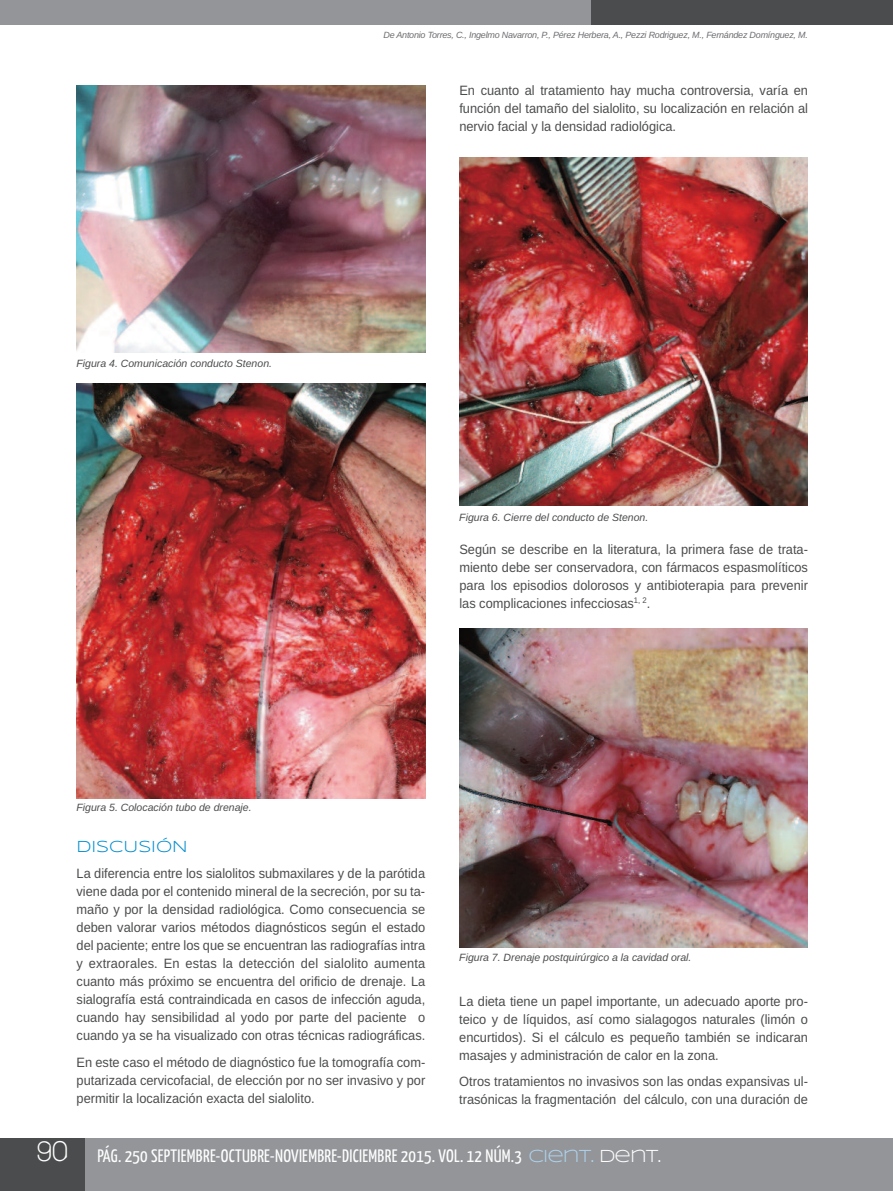
<style>
.page{position:relative;width:893px;height:1191px;background:#fff}
.page>*{position:absolute;margin:0;border:0;box-sizing:border-box;transform-origin:0 0}
.t1{font:18px "Yanone Kaffeesatz";letter-spacing:.015em;color:#fff}
.t2{font:16.5px "Syncopate";color:#008dce}
.t3{font:13.5px/18px "Arimo";color:#4b4c4d;text-align:justify;scale:.95 1}
.t4{font:italic 10.5px "Arimo";color:#4b4c4d}
.t5{font:italic 9px "Arimo";letter-spacing:-.025em;color:#6c6d70}
.s1{font-family:"Walkway";font-weight:700;font-size:30px}
.s2{font-family:"Syncopate";color:#add2ed}
.s3{font-family:"Syncopate"}
</style>
<div class="page">
<div style="left:0;top:1138px;width:893px;height:53px;background:#939598"></div>
<div style="left:0;top:0;width:599px;height:25px;background:#939598"></div>
<div style="left:591px;top:0;width:302px;height:25px;background:#4b4c4d"></div>
<div style="left:0;top:1138px;width:85px;height:53px;background:#4b4c4d"></div>
<img style="left:459px;top:158px;width:349px;height:347px">
<img style="left:459px;top:628px;width:349px;height:319px">
<img style="left:77px;top:85px;width:348px;height:268px">
<img style="left:77px;top:383px;width:348px;height:415px">
<p class="t5" style="left:383px;top:30px;width:426px">De antonio torres, c., Ingelmo navarron, p., pérez herbera, a., pezzi rodriguez, m., Fernández Domínguez, m.</p>
<p class="t3" style="left:459px;top:81px;width:369px">En cuanto al tratamiento hay mucha controversia, varía en función del tamaño del sialolito, su localización en relación al nervio facial y la densidad radiológica.</p>
<p class="t4" style="left:77px;top:357px;width:197px">Figura 4. comunicación conducto stenon.</p>
<p class="t4" style="left:459px;top:512px;width:191px">Figura 6. cierre del conducto de stenon.</p>
<p class="t3" style="left:459px;top:540px;width:369px">Según se describe en la literatura, la primera fase de trata&shy;miento debe ser conservadora, con fármacos espasmolíticos para los episodios dolorosos y antibioterapia para prevenir las complicaciones infecciosas<sup>1,</sup> <sup>2</sup>.</p>
<p class="t4" style="left:77px;top:801px;width:177px">Figura 5. colocación tubo de drenaje.</p>
<p class="t2" style="left:77px;top:836px;width:113px">DISCUSIÓN</p>
<p class="t3" style="left:77px;top:864px;width:369px">La diferencia entre los sialolitos submaxilares y de la parótida viene dada por el contenido mineral de la secreción, por su ta&shy;maño y por la densidad radiológica. Como consecuencia se deben valorar varios métodos diagnósticos según el estado del paciente; entre los que se encuentran las radiografías intra y extraorales. En estas la detección del sialolito aumenta cuanto más próximo se encuentra del orificio de drenaje. La sialografía está contraindicada en casos de infección aguda, cuando hay sensibilidad al yodo por parte del paciente o cuando ya se ha visualizado con otras técnicas radiográficas.</p>
<p class="t3" style="left:77px;top:1053px;width:369px">En este caso el método de diagnóstico fue la tomografía com&shy;putarizada cervicofacial, de elección por no ser invasivo y por permitir la localización exacta del sialolito.</p>
<p class="t4" style="left:459px;top:951px;width:234px">Figura 7. Drenaje postquirúrgico a la cavidad oral.</p>
<p class="t3" style="left:459px;top:992px;width:369px">La dieta tiene un papel importante, un adecuado aporte pro&shy;teico y de líquidos, así como sialagogos naturales (limón o encurtidos). Si el cálculo es pequeño también se indicaran masajes y administración de calor en la zona.</p>
<p class="t3" style="left:459px;top:1072px;width:369px">Otros tratamientos no invasivos son las ondas expansivas ul&shy;trasónicas la fragmentación del cálculo, con una duración de</p>
<h1 class="t1" style="left:37px;top:1144px;width:626px"><span class="s1">90</span> PÁG. 250 SEPTIEMBRE-OCTUBRE-NOVIEMBRE-DICIEMBRE 2015. VOL. 12 NÚM.3 <span class="s2">CIENT.</span> <span class="s3">DENT.</span></h1>
</div>
